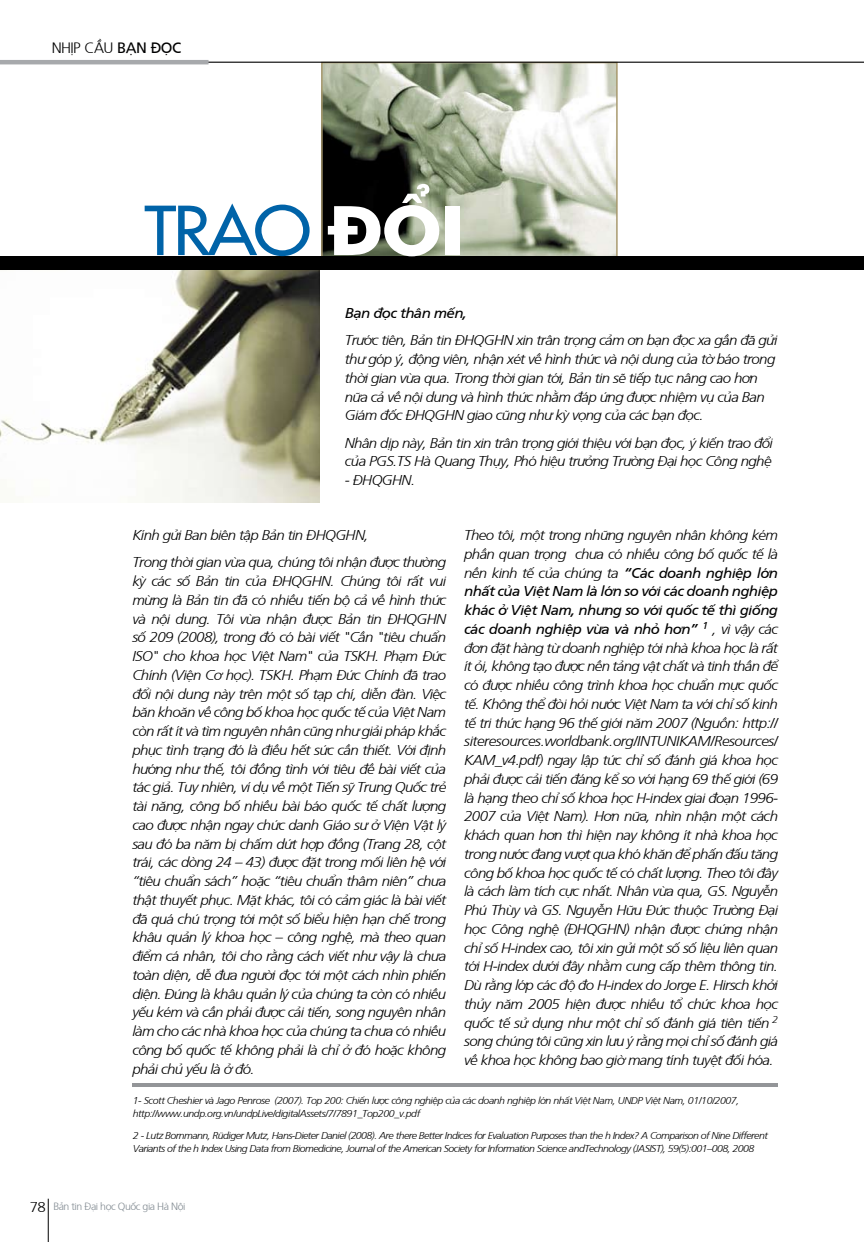
<style>
.page{position:relative;width:864px;height:1242px;background:#fff}
.page>*{position:absolute;margin:0;border:0;box-sizing:border-box;transform-origin:0 0}
.t1{font:65.55px "Fujiyama";color:#0063a8;scale:1.05 1}
.t2{font:300 15px "Frutiger";letter-spacing:-.04em;color:#000}
.t3{font:italic 300 14.25px/18.8px "Frutiger";letter-spacing:-.04em;color:#000;scale:1.05 1}
.t4{font:italic 14.25px "Frutiger";letter-spacing:-.04em;color:#000;scale:1.05 1}
.t5{font:300 10.5px "Frutiger";letter-spacing:-.04em;color:#828b92}
.t6{font:italic 300 10.05px/13px "Frutiger";letter-spacing:-.05em;color:#000;scale:1.05 1}
.s1{font-weight:400}
.s2{font-family:"Futura";font-weight:700;font-size:68.4px;color:#fff}
.s3{font-size:14.25px;color:#000}
</style>
<div class="page">
<img style="left:324px;top:65px;width:290px;height:191px">
<div style="left:321px;top:62px;width:296px;height:201px;border:2px solid #fff"></div>
<img style="left:0;top:269px;width:319px;height:234px">
<div style="left:0;top:256px;width:863px;height:13px;background:#000"></div>
<hr style="left:132px;top:1083px;width:645px;height:3px;background:#939598">
<hr style="left:48px;top:1198px;width:1px;height:44px;background:#000">
<hr style="left:0;top:62px;width:863px;height:1px;background:#000">
<hr style="left:0;top:60px;width:208px;height:4px;background:#a7a9ac">
<p class="t2" style="left:52px;top:38px;width:131px">NHỊP CẦU <span class="s1">BẠN ĐỌC</span></p>
<h1 class="t1" style="left:144px;top:177px;width:307px">TRAO <span class="s2">ĐỔI</span></h1>
<p class="t4" style="left:345px;top:303px;width:118px">Bạn đọc thân mến,</p>
<p class="t3" style="left:345px;top:330px;width:413px">Trước tiên, Bản tin ĐHQGHN xin trân trọng cảm ơn bạn đọc xa gần đã gửi thư góp ý, động viên, nhận xét về hình thức và nội dung của tờ báo trong thời gian vừa qua. Trong thời gian tới, Bản tin sẽ tiếp tục nâng cao hơn nữa cả về nội dung và hình thức nhằm đáp ứng được nhiệm vụ của Ban Giám đốc ĐHQGHN giao cũng như kỳ vọng của các bạn đọc.</p>
<p class="t3" style="left:345px;top:432px;width:409px">Nhân dịp này, Bản tin xin trân trọng giới thiệu với bạn đọc, ý kiến trao đổi của PGS.TS Hà Quang Thụy, Phó hiệu trưởng Trường Đại học Công nghệ</p>
<p class="t3" style="left:345px;top:470px;width:68px">- ĐHQGHN.</p>
<p class="t3" style="left:132px;top:520px;width:300px;line-height:27.3px">Kính gửi Ban biên tập Bản tin ĐHQGHN,<br>Trong thời gian vừa qua, chúng tôi nhận được thường</p>
<p class="t3" style="left:132px;top:571px;width:300px;text-align:justify">kỳ các số Bản tin của ĐHQGHN. Chúng tôi rất vui mừng là Bản tin đã có nhiều tiến bộ cả về hình thức và nội dung. Tôi vừa nhận được Bản tin ĐHQGHN số 209 (2008), trong đó có bài viết "Cần "tiêu chuẩn ISO" cho khoa học Việt Nam" của TSKH. Phạm Đức Chính (Viện Cơ học). TSKH. Phạm Đức Chính đã trao đổi nội dung này trên một số tạp chí, diễn đàn. Việc băn khoăn về công bố khoa học quốc tế của Việt Nam còn rất ít và tìm nguyên nhân cũng như giải pháp khắc phục tình trạng đó là điều hết sức cần thiết. Với định hướng như thế, tôi đồng tình với tiêu đề bài viết của tác giả. Tuy nhiên, ví dụ về một Tiến sỹ Trung Quốc trẻ tài năng, công bố nhiều bài báo quốc tế chất lượng cao được nhận ngay chức danh Giáo sư ở Viện Vật lý sau đó ba năm bị chấm dứt hợp đồng (Trang 28, cột trái, các dòng 24 – 43) được đặt trong mối liên hệ với “tiêu chuẩn sách” hoặc “tiêu chuẩn thâm niên” chưa thật thuyết phục. Mặt khác, tôi có cảm giác là bài viết đã quá chú trọng tới một số biểu hiện hạn chế trong khâu quản lý khoa học – công nghệ, mà theo quan điểm cá nhân, tôi cho rằng cách viết như vậy là chưa toàn diện, dễ đưa người đọc tới một cách nhìn phiến diện. Đúng là khâu quản lý của chúng ta còn có nhiều yếu kém và cần phải được cải tiến, song nguyên nhân làm cho các nhà khoa học của chúng ta chưa có nhiều công bố quốc tế không phải là chỉ ở đó hoặc không phải chủ yếu là ở đó.</p>
<p class="t3" style="left:464px;top:525px;width:300px;text-align:justify">Theo tôi, một trong những nguyên nhân không kém phần quan trọng chưa có nhiều công bố quốc tế là nền kinh tế của chúng ta <span class="s1">“Các doanh nghiệp lớn nhất của Việt Nam là lớn so với các doanh nghiệp khác ở Việt Nam, nhưng so với quốc tế thì giống các doanh nghiệp vừa và nhỏ hơn”</span> <sup>1</sup> , vì vậy các đơn đặt hàng từ doanh nghiệp tới nhà khoa học là rất ít ỏi, không tạo được nền tảng vật chất và tinh thần để có được nhiều công trình khoa học chuẩn mực quốc tế. Không thể đòi hỏi nước Việt Nam ta với chỉ số kinh tế tri thức hạng 96 thế giới năm 2007 (Nguồn: http:// siteresources.worldbank.org/INTUNIKAM/Resources/ KAM_v4.pdf) ngay lập tức chỉ số đánh giá khoa học phải được cải tiến đáng kể so với hạng 69 thế giới (69 là hạng theo chỉ số khoa học H-index giai đoạn 1996- 2007 của Việt Nam). Hơn nữa, nhìn nhận một cách khách quan hơn thì hiện nay không ít nhà khoa học trong nước đang vượt qua khó khăn để phấn đấu tăng công bố khoa học quốc tế có chất lượng. Theo tôi đây là cách làm tích cực nhất. Nhân vừa qua, GS. Nguyễn Phú Thùy và GS. Nguyễn Hữu Đức thuộc Trường Đại học Công nghệ (ĐHQGHN) nhận được chứng nhận chỉ số H-index cao, tôi xin gửi một số số liệu liên quan tới H-index dưới đây nhằm cung cấp thêm thông tin.<br>Dù rằng lớp các độ đo H-index do Jorge E. Hirsch khởi thủy năm 2005 hiện được nhiều tổ chức khoa học quốc tế sử dụng như một chỉ số đánh giá tiên tiến <sup>2 </sup>song chúng tôi cũng xin lưu ý rằng mọi chỉ số đánh giá về khoa học không bao giờ mang tính tuyệt đối hóa.</p>
<p class="t6" style="left:133px;top:1093px;width:578px">1- Scott Cheshier và Jago Penrose (2007). Top 200: Chiến lược công nghiệp của các doanh nghiệp lớn nhất Việt Nam, UNDP Việt Nam, 01/10/2007, http://www.undp.org.vn/undpLive/digitalAssets/7/7891_Top200_v.pdf</p>
<p class="t6" style="left:133px;top:1128px;width:606px">2 - Lutz Bornmann, Rüdiger Mutz, Hans-Dieter Daniel (2008). Are there Better Indices for Evaluation Purposes than the h Index? A Comparison of Nine Different<br>Variants of the h Index Using Data from Biomedicine, Journal of the American Society for Information Science andTechnology (JASIST), 59(5):001–008, 2008</p>
<p class="t5" style="left:30px;top:1199px;width:157px"><span class="s3">78</span> Bản tin Đại học Quốc gia Hà Nội</p>
</div>
